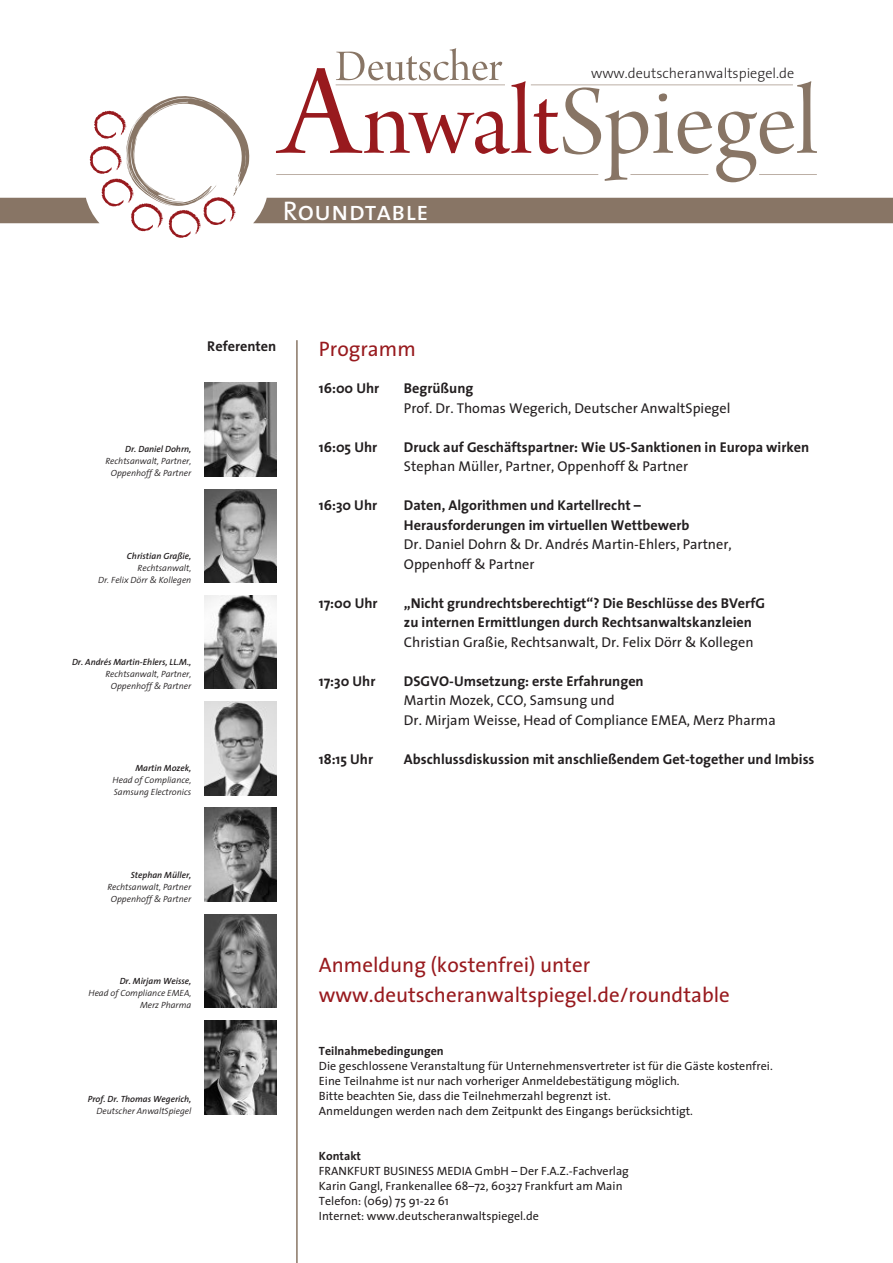
<style>
.page{position:relative;width:893px;height:1263px;background:#fff}
.page>*{position:absolute;margin:0;border:0;box-sizing:border-box;transform-origin:0 0}
.t1{font:27px "The Sans Caps";color:#fff}
.Titel_2{font:21px "The Sans";color:#981a1e}
.Programm{font:14.25px/19.5px "The Sans";color:#231f20}
.Programm-2{font:700 14.25px/19.5px "The Sans";color:#231f20}
.t2{font:300 14.25px "The Sans";color:#231f20}
.Fließtext{font:700 14.25px "The Sans";color:#231f20}
.Kontakt{font:12px "The Sans";color:#231f20}
.Kontakt-2{font:700 12px "The Sans";color:#231f20}
.Referenten{font:italic 300 9px/12px "The Sans";color:#231f20;text-align:right}
.Referenten-2{font:italic 600 9px/12px "The Sans";color:#231f20;text-align:right}
.s1{font-weight:600}
.s2{font-weight:300}
.s3{font-weight:700}
.s4{font-weight:400}
</style>
<div class="page">
<svg style="left:0;top:48px;width:893px;height:190px"></svg>
<hr style="left:276px;top:174px;width:322px;height:1px;background:#bcafa5">
<hr style="left:630px;top:174px;width:78px;height:1px;background:#bcafa5">
<hr style="left:759px;top:174px;width:58px;height:1px;background:#bcafa5">
<hr style="left:531px;top:84px;width:262px;height:1px;background:#bcafa5">
<hr style="left:336px;top:84px;width:169px;height:1px;background:#bcafa5">
<hr style="left:296px;top:340px;width:2px;height:923px;background:#887565">
<img style="left:204px;top:383px;width:72px;height:93px">
<img style="left:204px;top:489px;width:72px;height:94px">
<img style="left:204px;top:702px;width:72px;height:93px">
<img style="left:204px;top:808px;width:72px;height:93px">
<img style="left:204px;top:914px;width:72px;height:94px">
<img style="left:204px;top:1020px;width:72px;height:94px">
<img style="left:204px;top:595px;width:72px;height:94px">
<h1 class="t1" style="left:283px;top:188px;width:147px">Roundtable</h1>
<p class="t2" style="left:591px;top:62px;width:205px">www.deutscheranwaltspiegel.de</p>
<p class="Fließtext" style="left:207px;top:334px;width:71px">Referenten</p>
<p class="Referenten" style="left:105px;top:443px;width:87px"><span class="s1">Dr. Daniel Dohrn,<br></span>Rechtsanwalt, Partner,<br>Oppenhoff &amp; Partner</p>
<p class="Referenten" style="left:98px;top:549px;width:95px"><span class="s1">Christian Graßie,<br></span>Rechtsanwalt,<br>Dr. Felix Dörr &amp; Kollegen</p>
<p class="Referenten" style="left:72px;top:655px;width:121px"><span class="s1">Dr. Andrés Martin-Ehlers, LL.M.,<br></span>Rechtsanwalt, Partner,<br>Oppenhoff &amp; Partner</p>
<p class="Referenten" style="left:113px;top:762px;width:80px;text-align:justify;text-indent:23px"><span class="s1">Martin Mozek, </span>Head of Compliance, Samsung Electronics</p>
<p class="Referenten" style="left:107px;top:868px;width:85px"><span class="s1">Stephan Müller,<br></span>Rechtsanwalt, Partner<br>Oppenhoff &amp; Partner</p>
<p class="Referenten" style="left:88px;top:974px;width:104px"><span class="s1">Dr. Mirjam Weisse,<br></span>Head of Compliance EMEA,<br>Merz Pharma</p>
<p class="Referenten-2" style="left:88px;top:1093px;width:105px">Prof. Dr. Thomas Wegerich,<br><span class="s2">Deutscher AnwaltSpiegel</span></p>
<p class="Titel_2" style="left:319px;top:331px;width:98px">Programm</p>
<p class="Programm-2" style="left:319px;top:378px;width:62px">16:00 Uhr</p>
<p class="Programm" style="left:404px;top:378px;width:328px"><span class="s3">Begrüßung<br></span>Prof. Dr. Thomas Wegerich, Deutscher AnwaltSpiegel</p>
<p class="Programm-2" style="left:319px;top:437px;width:60px">16:05 Uhr</p>
<p class="Programm-2" style="left:404px;top:437px;width:407px">Druck auf Geschäftspartner: Wie US-Sanktionen in Europa wirken<br><span class="s4">Stephan Müller, Partner, Oppenhoff &amp; Partner</span></p>
<p class="Programm-2" style="left:319px;top:495px;width:60px">16:30 Uhr</p>
<p class="Programm-2" style="left:404px;top:495px;width:239px">Daten, Algorithmen und Kartellrecht –</p>
<p class="Programm" style="left:404px;top:515px;width:329px"><span class="s3">Herausforderungen im virtuellen Wettbewerb<br></span>Dr. Daniel Dohrn &amp; Dr. Andrés Martin-Ehlers, Partner,<br>Oppenhoff &amp; Partner</p>
<p class="Programm-2" style="left:319px;top:593px;width:60px">17:00 Uhr</p>
<p class="Programm-2" style="left:404px;top:593px;width:363px">„Nicht grundrechtsberechtigt“? Die Beschlüsse des BVerfG</p>
<p class="Programm" style="left:404px;top:612px;width:351px"><span class="s3">zu internen Ermittlungen durch Rechtsanwaltskanzleien<br></span>Christian Graßie, Rechtsanwalt, Dr. Felix Dörr &amp; Kollegen</p>
<p class="Programm-2" style="left:319px;top:671px;width:58px">17:30 Uhr</p>
<p class="Programm" style="left:404px;top:671px;width:373px"><span class="s3">DSGVO-Umsetzung: erste Erfahrungen<br></span>Martin Mozek, CCO, Samsung und<br>Dr. Mirjam Weisse, Head of Compliance EMEA, Merz Pharma</p>
<p class="Programm-2" style="left:319px;top:749px;width:56px">18:15 Uhr</p>
<p class="Programm-2" style="left:404px;top:749px;width:412px">Abschlussdiskussion mit anschließendem Get-together und Imbiss</p>
<p class="Titel_2" style="left:319px;top:947px;width:273px">Anmeldung (kostenfrei) unter</p>
<p class="Titel_2" style="left:319px;top:977px;width:412px">www.deutscheranwaltspiegel.de/roundtable</p>
<p class="Kontakt-2" style="left:319px;top:1041px;width:126px">Teilnahmebedingungen</p>
<p class="Kontakt" style="left:319px;top:1056px;width:455px">Die geschlossene Veranstaltung für Unternehmensvertreter ist für die Gäste kostenfrei.</p>
<p class="Kontakt" style="left:319px;top:1071px;width:362px">Eine Teilnahme ist nur nach vorheriger Anmeldebestätigung möglich.</p>
<p class="Kontakt" style="left:319px;top:1086px;width:293px">Bitte beachten Sie, dass die Teilnehmerzahl begrenzt ist.</p>
<p class="Kontakt" style="left:319px;top:1101px;width:376px">Anmeldungen werden nach dem Zeitpunkt des Eingangs berücksichtigt.</p>
<p class="Kontakt-2" style="left:319px;top:1146px;width:44px">Kontakt</p>
<p class="Kontakt" style="left:319px;top:1161px;width:312px">FRANKFURT BUSINESS MEDIA GmbH – Der F.A.Z.-Fachverlag</p>
<p class="Kontakt" style="left:319px;top:1176px;width:305px">Karin Gangl, Frankenallee 68–72, 60327 Frankfurt am Main</p>
<p class="Kontakt" style="left:319px;top:1191px;width:132px">Telefon: (069) 75 91-22 61</p>
<p class="Kontakt" style="left:319px;top:1206px;width:221px">Internet: www.deutscheranwaltspiegel.de</p>
</div>
